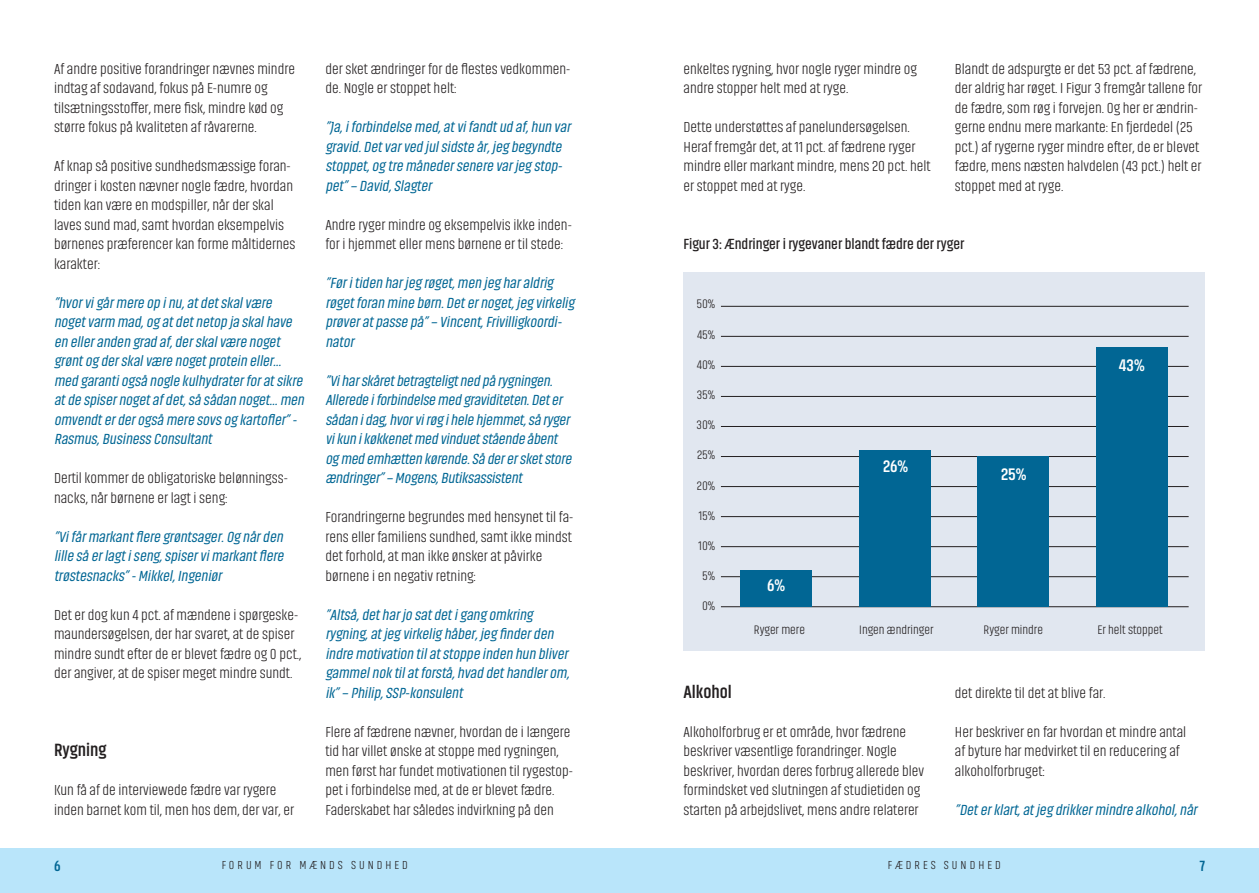
<style>
.page{position:relative;width:1259px;height:893px;background:#fff}
.page>*{position:absolute;margin:0;border:0;box-sizing:border-box;transform-origin:0 0}
.Rubrik{font:700 18px "Akhand";color:#231f20}
.Rubrik-2{font:700 16.95px "Akhand";color:#fff}
.Brød{font:300 15px/19.5px "Akhand";color:#231f20}
.Kursiv{font:italic 15px/19.5px "Akhand";color:#016694}
.Figur{font:600 15px "Akhand";color:#231f20}
.t1{font:700 15px "Akhand";color:#016694}
.Brød-2{font:300 12.75px "Akhand";color:#231f20}
.t2{font:300 12px "Akhand";letter-spacing:.25em;color:#231f20}
</style>
<div class="page">
<div style="left:0;top:848px;width:1259px;height:45px;background:#b9e5fa"></div>
<div style="left:683px;top:272px;width:522px;height:378px;background:#e1e7f0"></div>
<hr style="left:721px;top:606px;width:467px;height:1px;background:#231f20">
<hr style="left:721px;top:576px;width:467px;height:1px;background:#231f20">
<hr style="left:721px;top:546px;width:467px;height:1px;background:#231f20">
<hr style="left:721px;top:516px;width:467px;height:1px;background:#231f20">
<hr style="left:721px;top:486px;width:467px;height:1px;background:#231f20">
<hr style="left:721px;top:456px;width:467px;height:1px;background:#231f20">
<hr style="left:721px;top:426px;width:467px;height:1px;background:#231f20">
<hr style="left:721px;top:396px;width:467px;height:1px;background:#231f20">
<hr style="left:721px;top:366px;width:467px;height:1px;background:#231f20">
<hr style="left:721px;top:336px;width:467px;height:1px;background:#231f20">
<hr style="left:721px;top:306px;width:467px;height:1px;background:#231f20">
<div style="left:740px;top:571px;width:72px;height:36px;background:#016694"></div>
<div style="left:858px;top:450px;width:72px;height:157px;background:#016694"></div>
<div style="left:977px;top:456px;width:72px;height:151px;background:#016694"></div>
<div style="left:1095px;top:348px;width:72px;height:259px;background:#016694"></div>
<p class="Brød" style="left:54px;top:59px;width:242px">Af andre positive forandringer nævnes mindre indtag af sodavand, fokus på E-numre og tilsætningsstoffer, mere fisk, mindre kød og større fokus på kvaliteten af råvarerne.</p>
<p class="Brød" style="left:54px;top:156px;width:243px">Af knap så positive sundhedsmæssige foran&shy;dringer i kosten nævner nogle fædre, hvordan tiden kan være en modspiller, når der skal laves sund mad, samt hvordan eksempelvis børnenes præferencer kan forme måltidernes karakter:</p>
<p class="Kursiv" style="left:54px;top:293px;width:254px">”hvorvigårmere op inu,atdetskalvære nogetvarm mad,og atdetnetop ja skalhave en elleranden grad af,derskalvære noget grøntog derskalvære nogetprotein eller... med garantiogså nogle kulhydraterforatsikre atde spisernogetafdet,så sådan noget...men omvendterderogså mere sovs og kartofler”- Rasmus,Business Consultant</p>
<p class="Brød" style="left:54px;top:468px;width:235px">Dertil kommer de obligatoriske belønningss&shy;nacks, når børnene er lagt i seng:</p>
<p class="Kursiv" style="left:54px;top:527px;width:234px;text-align:justify">”Vifårmarkantflere grøntsager.Og nården lille så erlagtiseng,spiservimarkantflere trøstesnacks”-Mikkel,Ingeniør</p>
<p class="Brød" style="left:54px;top:605px;width:249px">Det er dog kun 4 pct. af mændene i spørgeske&shy;maundersøgelsen, der har svaret, at de spiser mindre sundt efter de er blevet fædre og 0 pct., der angiver, at de spiser meget mindre sundt.</p>
<p class="Rubrik" style="left:54px;top:740px;width:54px">Rygning</p>
<p class="Brød" style="left:54px;top:780px;width:241px">Kun få af de interviewede fædre var rygere inden barnet kom til, men hos dem, der var, er</p>
<p class="Brød" style="left:325px;top:59px;width:246px">der sket ændringer for de flestes vedkommen&shy;de. Nogle er stoppet helt:</p>
<p class="Kursiv" style="left:325px;top:117px;width:249px">”Ja,iforbindelse med,atvifandtud af,hun var gravid.Detvarved julsidste år,jeg begyndte stoppet,og tre månedersenere varjeg stop&shy;pet”– David,Slagter</p>
<p class="Brød" style="left:325px;top:215px;width:248px">Andre ryger mindre og eksempelvis ikke inden&shy;for i hjemmet eller mens børnene er til stede:</p>
<p class="Kursiv" style="left:325px;top:273px;width:253px">”Føritiden harjeg røget,men jeg haraldrig røgetforan mine børn.Deternoget,jeg virkelig prøveratpasse på”– Vincent,Frivilligkoordi&shy;nator</p>
<p class="Kursiv" style="left:325px;top:371px;width:250px">”Viharskåretbetragteligtned på rygningen.<br>Allerede iforbindelse med graviditeten.Deter sådan idag,hvorvirøg ihele hjemmet,så ryger vikun ikøkkenetmed vinduetstående åbent og med emhætten kørende.Så derersketstore ændringer”– Mogens,Butiksassistent</p>
<p class="Brød" style="left:325px;top:507px;width:249px">Forandringerne begrundes med hensynet til fa&shy;rens eller familiens sundhed, samt ikke mindst det forhold, at man ikke ønsker at påvirke børnene i en negativ retning:</p>
<p class="Kursiv" style="left:325px;top:605px;width:248px">”Altså,detharjo satdetigang omkring rygning,atjeg virkelig håber,jeg finderden indre motivation tilatstoppe inden hun bliver gammelnok tilatforstå,hvad dethandlerom, ik”– Philip,SSP-konsulent</p>
<p class="Brød" style="left:325px;top:722px;width:249px">Flere af fædrene nævner, hvordan de i længere tid har villet ønske at stoppe med rygningen, men først har fundet motivationen til rygestop&shy;pet i forbindelse med, at de er blevet fædre.<br>Faderskabet har således indvirkning på den</p>
<p class="Brød" style="left:683px;top:59px;width:235px">enkeltes rygning, hvor nogle ryger mindre og andre stopper helt med at ryge.</p>
<p class="Brød" style="left:683px;top:117px;width:249px">Dette understøttes af panelundersøgelsen.<br>Heraf fremgår det, at 11 pct. af fædrene ryger mindre eller markant mindre, mens 20 pct. helt er stoppet med at ryge.</p>
<p class="Brød" style="left:955px;top:59px;width:249px">Blandt de adspurgte er det 53 pct. af fædrene, der aldrig har røget. I Figur 3 fremgår tallene for de fædre, som røg i forvejen. Og her er ændrin&shy;gerne endnu mere markante: En fjerdedel (25 pct.) af rygerne ryger mindre efter, de er blevet fædre, mens næsten halvdelen (43 pct.) helt er stoppet med at ryge.</p>
<p class="Figur" style="left:683px;top:236px;width:282px">Figur 3: Ændringer i rygevaner blandt fædre der ryger</p>
<p class="Brød-2" style="left:696px;top:298px;width:20px">50%</p>
<p class="Brød-2" style="left:697px;top:328px;width:20px">45%</p>
<p class="Brød-2" style="left:697px;top:358px;width:20px">40%</p>
<p class="Brød-2" style="left:696px;top:388px;width:20px">35%</p>
<p class="Brød-2" style="left:696px;top:418px;width:20px">30%</p>
<p class="Brød-2" style="left:697px;top:449px;width:19px">25%</p>
<p class="Brød-2" style="left:697px;top:479px;width:20px">20%</p>
<p class="Brød-2" style="left:699px;top:509px;width:18px">15%</p>
<p class="Brød-2" style="left:698px;top:539px;width:18px">10%</p>
<p class="Brød-2" style="left:702px;top:569px;width:14px">5%</p>
<p class="Brød-2" style="left:702px;top:600px;width:15px">0%</p>
<p class="Rubrik-2" style="left:767px;top:576px;width:20px">6%</p>
<p class="Rubrik-2" style="left:883px;top:457px;width:27px">26%</p>
<p class="Rubrik-2" style="left:1001px;top:465px;width:27px">25%</p>
<p class="Rubrik-2" style="left:1118px;top:357px;width:28px">43%</p>
<p class="Brød-2" style="left:754px;top:623px;width:53px">Ryger mere</p>
<p class="Brød-2" style="left:859px;top:623px;width:76px">Ingen ændringer</p>
<p class="Brød-2" style="left:983px;top:623px;width:61px">Ryger mindre</p>
<p class="Brød-2" style="left:1097px;top:623px;width:67px">Er helt stoppet</p>
<p class="Rubrik" style="left:683px;top:682px;width:50px">Alkohol</p>
<p class="Brød" style="left:683px;top:722px;width:242px">Alkoholforbrug er et område, hvor fædrene beskriver væsentlige forandringer. Nogle beskriver, hvordan deres forbrug allerede blev formindsket ved slutningen af studietiden og starten på arbejdslivet, mens andre relaterer</p>
<p class="Brød" style="left:955px;top:683px;width:152px">det direkte til det at blive far.</p>
<p class="Brød" style="left:955px;top:722px;width:233px">Her beskriver en far hvordan et mindre antal af byture har medvirket til en reducering af alkoholforbruget:</p>
<p class="Kursiv" style="left:955px;top:800px;width:246px">”Deterklart,atjeg drikkermindre alkohol,når</p>
<p class="t1" style="left:54px;top:858px;width:8px">6</p>
<p class="t2" style="left:222px;top:858px;width:188px">FORUM FOR MÆNDS SUNDHED</p>
<p class="t2" style="left:888px;top:858px;width:114px">FÆDRES SUNDHED</p>
<p class="t1" style="left:1199px;top:858px;width:7px">7</p>
</div>
